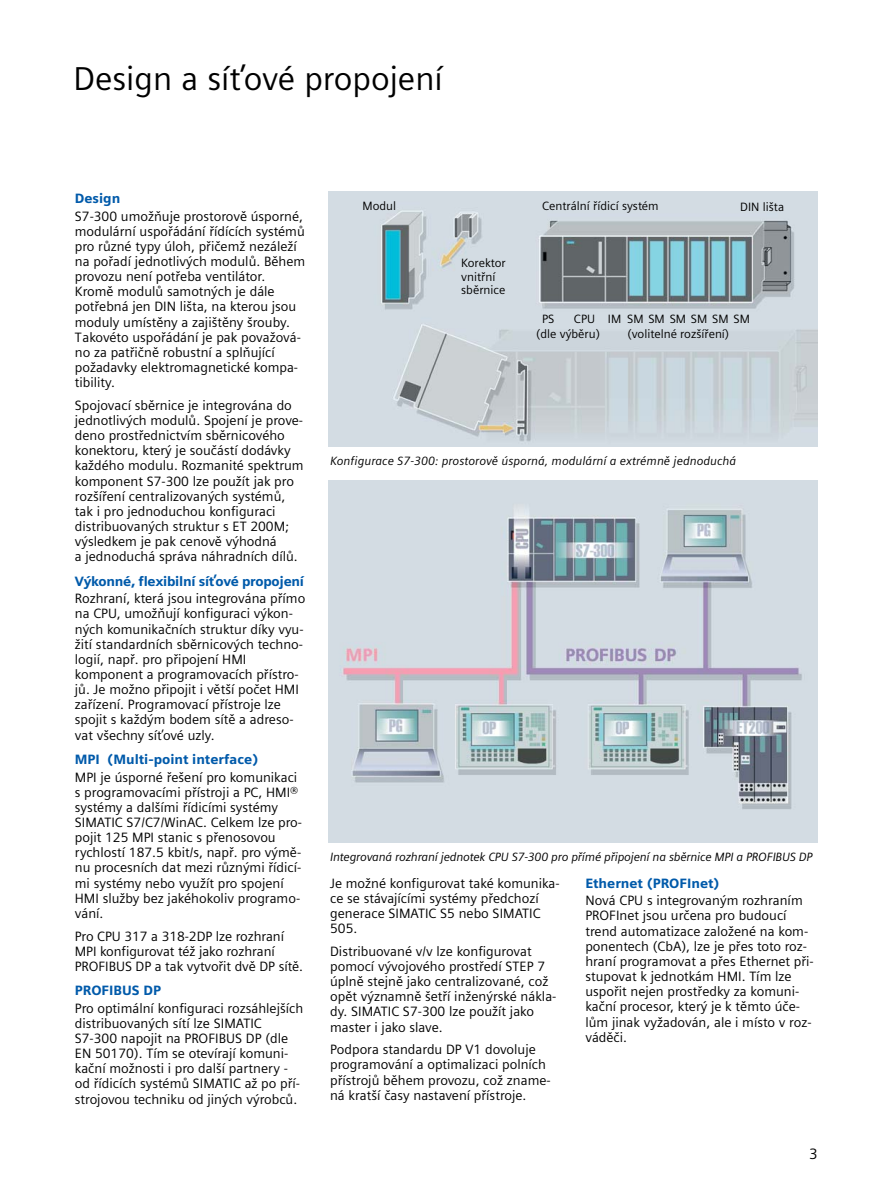
<style>
.page{position:relative;width:893px;height:1190px;background:#fff}
.page>*{position:absolute;margin:0;border:0;box-sizing:border-box;transform-origin:0 0}
.t1{font:33px "Siemens Sans East";color:#000}
.t2{font:15px "Siemens Sans East";color:#000}
.t3{font:13.5px/15.1px "Siemens Sans East";color:#000}
.t4{font:900 13.5px "Siemens Sans East";color:#005aaa}
.t5{font:900 13.5px "Siemens Sans East";letter-spacing:-.02em;color:#005aaa}
.t6{font:12px/13.5px "Siemens Sans East";color:#000}
.t7{font:italic 12px "Siemens Sans East";letter-spacing:-.02em;color:#000}
.t8{font:italic 12px "Siemens Sans East";color:#000}
</style>
<div class="page">
<img style="left:328px;top:191px;width:489px;height:255px">
<img style="left:328px;top:480px;width:489px;height:362px">
<h1 class="t1" style="left:73px;top:66px;width:371px">Design a síťové propojení</h1>
<p class="t4" style="left:75px;top:193px;width:47px">Design</p>
<p class="t3" style="left:75px;top:209px;width:232px">S7-300 umožňuje prostorově úsporné, modulární uspořádání řídících systémů pro různé typy úloh, přičemž nezáleží na pořadí jednotlivých modulů. Během provozu není potřeba ventilátor.<br>Kromě modulů samotných je dále potřebná jen DIN lišta, na kterou jsou moduly umístěny a zajištěny šrouby.<br>Takovéto uspořádání je pak považová&shy;no za patřičně robustní a splňující požadavky elektromagnetické kompa&shy;tibility.</p>
<p class="t3" style="left:75px;top:399px;width:230px">Spojovací sběrnice je integrována do jednotlivých modulů. Spojení je prove&shy;deno prostřednictvím sběrnicového konektoru, který je součástí dodávky každého modulu. Rozmanité spektrum komponent S7-300 lze použít jak pro rozšíření centralizovaných systémů, tak i pro jednoduchou konfiguraci distribuovaných struktur s ET 200M; výsledkem je pak cenově výhodná<br>a jednoduchá správa náhradních dílů.</p>
<p class="t5" style="left:75px;top:575px;width:231px">Výkonné, flexibilní síťové propojení</p>
<p class="t3" style="left:75px;top:592px;width:232px">Rozhraní, která jsou integrována přímo na CPU, umožňují konfiguraci výkon&shy;ných komunikačních struktur díky vyu&shy;žití standardních sběrnicových techno&shy;logií, např. pro připojení HMI komponent a programovacích přístro&shy;jů. Je možno připojit i větší počet HMI zařízení. Programovací přístroje lze spojit s každým bodem sítě a adreso&shy;vat všechny síťové uzly.</p>
<p class="t4" style="left:75px;top:754px;width:185px">MPI (Multi-point interface)</p>
<p class="t3" style="left:75px;top:770px;width:229px">MPI je úsporné řešení pro komunikaci s programovacími přístroji a PC, HMI® systémy a dalšími řídicími systémy SIMATIC S7/C7/WinAC. Celkem lze pro&shy;pojit 125 MPI stanic s přenosovou rychlostí 187.5 kbit/s, např. pro výmě&shy;nu procesních dat mezi různými řídicí&shy;mi systémy nebo využít pro spojení HMI služby bez jakéhokoliv programo&shy;vání.</p>
<p class="t3" style="left:75px;top:929px;width:230px">Pro CPU 317 a 318-2DP lze rozhraní<br>MPI konfigurovat též jako rozhraní<br>PROFIBUS DP a tak vytvořit dvě DP sítě.</p>
<p class="t4" style="left:75px;top:985px;width:88px">PROFIBUS DP</p>
<p class="t3" style="left:75px;top:1001px;width:230px">Pro optimální konfiguraci rozsáhlejších distribuovaných sítí lze SIMATIC S7-300 napojit na PROFIBUS DP (dle EN 50170). Tím se otevírají komuni&shy;kační možnosti i pro další partnery - od řídicích systémů SIMATIC až po pří&shy;strojovou techniku od jiných výrobců.</p>
<p class="t6" style="left:362px;top:200px;width:35px">Modul</p>
<p class="t6" style="left:542px;top:200px;width:118px">Centrální řídicí systém</p>
<p class="t6" style="left:740px;top:201px;width:45px">DIN lišta</p>
<p class="t6" style="left:461px;top:257px;width:46px">Korektor vnitřní sběrnice</p>
<p class="t6" style="left:536px;top:312px;width:215px;line-height:15.5px;text-indent:38px">CPU IM SM SM SM SM SM SM (dle výběru)</p>
<p class="t6" style="left:542px;top:313px;width:14px">PS</p>
<p class="t6" style="left:627px;top:328px;width:103px">(volitelné rozšíření)</p>
<p class="t8" style="left:330px;top:456px;width:407px">Konfigurace S7-300: prostorově úsporná, modulární a extrémně jednoduchá</p>
<p class="t7" style="left:330px;top:852px;width:484px">Integrovaná rozhraní jednotek CPU S7-300 pro přímé připojení na sběrnice MPI a PROFIBUS DP</p>
<p class="t3" style="left:330px;top:876px;width:231px">Je možné konfigurovat také komunika&shy;ce se stávajícími systémy předchozí generace SIMATIC S5 nebo SIMATIC<br>505.</p>
<p class="t3" style="left:330px;top:944px;width:228px">Distribuované v/v lze konfigurovat pomocí vývojového prostředí STEP 7 úplně stejně jako centralizované, což opět významně šetří inženýrské nákla&shy;dy. SIMATIC S7-300 lze použít jako master i jako slave.</p>
<p class="t3" style="left:330px;top:1043px;width:222px">Podpora standardu DP V1 dovoluje programování a optimalizaci polních přístrojů během provozu, což zname&shy;ná kratší časy nastavení přístroje.</p>
<p class="t4" style="left:585px;top:877px;width:136px">Ethernet (PROFInet)</p>
<p class="t3" style="left:585px;top:894px;width:230px">Nová CPU s integrovaným rozhraním PROFInet jsou určena pro budoucí trend automatizace založené na kom&shy;ponentech (CbA), lze je přes toto roz&shy;hraní programovat a přes Ethernet při&shy;stupovat k jednotkám HMI. Tím lze uspořit nejen prostředky za komuni&shy;kační procesor, který je k těmto úče&shy;lům jinak vyžadován, ale i místo v roz&shy;váděči.</p>
<p class="t2" style="left:809px;top:1148px;width:10px">3</p>
</div>
